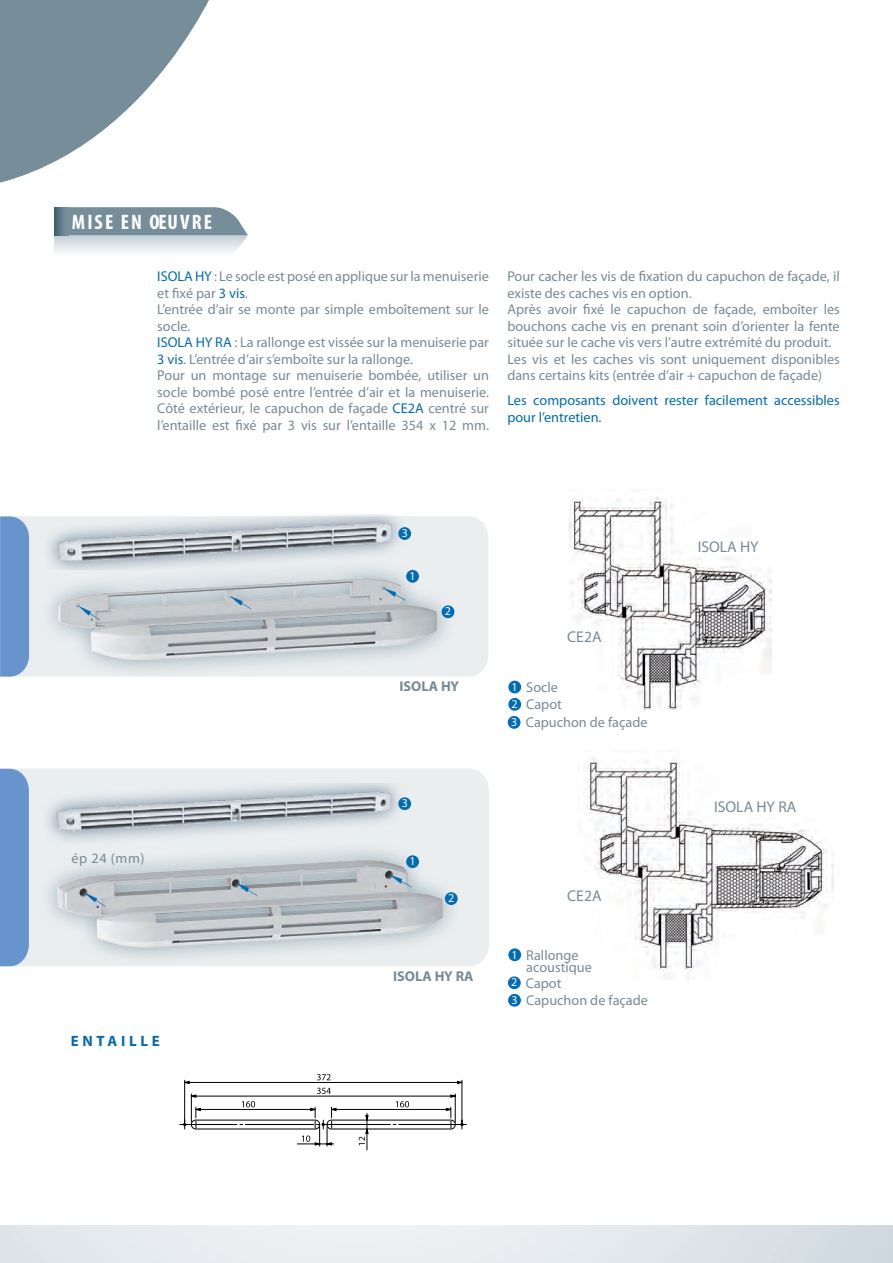
<style>
.page{position:relative;width:893px;height:1263px;background:#fff}
.page>*{position:absolute;margin:0;border:0;box-sizing:border-box;transform-origin:0 0}
.t1{font:700 condensed 21px "Myriad Pro";letter-spacing:.1em;color:#fff}
.t2{font:15.6px "Myriad Pro";color:#788a94}
.t3{font:700 15px "Myriad Pro";letter-spacing:.25em;color:#006bb6}
.t4{font:14.25px/16.5px "Myriad Pro";color:#788a94}
.t5{font:14.25px/16.5px "Myriad Pro";color:#006bb6}
.t6{font:700 14.25px "Myriad Pro";color:#788a94}
.t7{font:12px "Myriad Pro";color:#fff}
.s1{color:#006bb6}
.s2{font-size:12px;color:#fff}
</style>
<div class="page">
<div style="left:0;top:1225px;width:893px;height:38px;background:linear-gradient(to right,#ecf0f3,#dbe2e7)"></div>
<svg style="left:0;top:0;width:209px;height:183px"></svg>
<div style="left:29px;top:519px;width:459px;height:158px;background:#eaeeef"></div>
<div style="left:29px;top:516px;width:448px;height:144px;background:#eaeeef"></div>
<svg style="left:0;top:516px;width:29px;height:161px;background:#6d98ce"></svg>
<div style="left:29px;top:769px;width:448px;height:143px;background:#eaeeef"></div>
<div style="left:0;top:769px;width:29px;height:197px;background:#6794cd"></div>
<svg style="left:180px;top:1074px;width:286px;height:76px"></svg>
<img style="left:569px;top:496px;width:202px;height:213px">
<img style="left:578px;top:750px;width:255px;height:230px">
<div style="left:38px;top:558px;width:417px;height:121px;background:#eaeeef"></div>
<img style="left:53px;top:570px;width:400px;height:109px">
<div style="left:37px;top:839px;width:424px;height:127px;background:#eaeeef"></div>
<img style="left:49px;top:827px;width:473px;height:131px">
<div style="left:54px;top:235px;width:194px;height:26px;background:linear-gradient(to bottom,#c6d2da,#fff)"></div>
<svg style="left:69px;top:207px;width:179px;height:28px;background:#7e95a0"></svg>
<svg style="left:54px;top:207px;width:15px;height:28px"></svg>
<div style="left:509px;top:681px;width:11px;height:12px;background:#006bb6;border-radius:50%"></div>
<div style="left:508px;top:681px;width:13px;height:12px;border:1px solid #006bb6;border-radius:50%"></div>
<div style="left:407px;top:570px;width:11px;height:12px;background:#006bb6;border-radius:50%"></div>
<div style="left:406px;top:570px;width:13px;height:13px;border:1px solid #006bb6;border-radius:50%"></div>
<div style="left:407px;top:856px;width:11px;height:11px;background:#006bb6;border-radius:50%"></div>
<div style="left:406px;top:855px;width:13px;height:13px;border:1px solid #006bb6;border-radius:50%"></div>
<div style="left:509px;top:698px;width:11px;height:12px;background:#006bb6;border-radius:50%"></div>
<div style="left:508px;top:698px;width:13px;height:13px;border:1px solid #006bb6;border-radius:50%"></div>
<div style="left:442px;top:606px;width:12px;height:12px;background:#006bb6;border-radius:50%"></div>
<div style="left:442px;top:605px;width:12px;height:13px;border:1px solid #006bb6;border-radius:50%"></div>
<div style="left:445px;top:893px;width:12px;height:11px;background:#006bb6;border-radius:50%"></div>
<div style="left:445px;top:892px;width:13px;height:13px;border:1px solid #006bb6;border-radius:50%"></div>
<div style="left:509px;top:949px;width:11px;height:11px;background:#006bb6;border-radius:50%"></div>
<div style="left:508px;top:948px;width:13px;height:13px;border:1px solid #006bb6;border-radius:50%"></div>
<div style="left:509px;top:977px;width:11px;height:11px;background:#006bb6;border-radius:50%"></div>
<div style="left:508px;top:976px;width:13px;height:13px;border:1px solid #006bb6;border-radius:50%"></div>
<div style="left:509px;top:994px;width:11px;height:12px;background:#006bb6;border-radius:50%"></div>
<div style="left:508px;top:994px;width:13px;height:13px;border:1px solid #006bb6;border-radius:50%"></div>
<div style="left:508px;top:717px;width:12px;height:11px;background:#006bb6;border-radius:50%"></div>
<div style="left:508px;top:716px;width:12px;height:13px;border:1px solid #006bb6;border-radius:50%"></div>
<img style="left:29px;top:784px;width:394px;height:68px">
<img style="left:30px;top:515px;width:394px;height:55px">
<svg style="left:383px;top:588px;width:24px;height:13px"></svg>
<svg style="left:78px;top:606px;width:23px;height:15px"></svg>
<svg style="left:230px;top:596px;width:23px;height:14px"></svg>
<svg style="left:389px;top:875px;width:25px;height:13px"></svg>
<svg style="left:84px;top:892px;width:23px;height:15px"></svg>
<svg style="left:236px;top:883px;width:23px;height:13px"></svg>
<h1 class="t1" style="left:72px;top:209px;width:142px">MISE EN OE UVRE</h1>
<p class="t4" style="left:157px;top:268px;width:333px"><span class="s1">ISOLA HY</span> : Le socle est posé en applique sur la menuiserie et fixé par <span class="s1">3 vis</span>.<br>L’entrée d’air se monte par simple emboîtement sur le socle.<br><span class="s1">ISOLA HY RA</span> : La rallonge est vissée sur la menuiserie par <span class="s1">3 vis</span>. L’entrée d’air s’emboîte sur la rallonge.<br>Pour un montage sur menuiserie bombée, utiliser un socle bombé posé entre l’entrée d’air et la menuiserie.<br>Côté extérieur, le capuchon de façade <span class="s1">CE2A</span> centré sur l’entaille est fixé par 3 vis sur l’entaille 354 x 12 mm.</p>
<p class="t4" style="left:507px;top:268px;width:334px">Pour cacher les vis de fixation du capuchon de façade, il existe des caches vis en option.<br>Après avoir fixé le capuchon de façade, emboîter les bouchons cache vis en prenant soin d’orienter la fente située sur le cache vis vers l’autre extrémité du produit.<br>Les vis et les caches vis sont uniquement disponibles dans certains kits (entrée d’air + capuchon de façade)</p>
<p class="t5" style="left:507px;top:392px;width:334px">Les composants doivent rester facilement accessibles pour l’entretien.</p>
<p class="t4" style="left:72px;top:850px;width:74px">ép 24 (mm)</p>
<p class="t3" style="left:71px;top:1031px;width:91px">ENTAILLE</p>
<p class="t7" style="left:402px;top:526px;width:8px">3</p>
<p class="t7" style="left:409px;top:569px;width:8px">1</p>
<p class="t7" style="left:445px;top:604px;width:8px">2</p>
<p class="t6" style="left:399px;top:677px;width:61px">ISOLA HY</p>
<p class="t7" style="left:402px;top:796px;width:8px">3</p>
<p class="t7" style="left:409px;top:854px;width:8px">1</p>
<p class="t7" style="left:448px;top:891px;width:8px">2</p>
<p class="t6" style="left:393px;top:966px;width:82px">ISOLA HY RA</p>
<p class="t2" style="left:567px;top:627px;width:36px">CE2A</p>
<p class="t7" style="left:512px;top:679px;width:8px">1</p>
<p class="t7" style="left:512px;top:696px;width:8px">2</p>
<p class="t4" style="left:526px;top:678px;width:37px;line-height:17.2px">Socle<br>Capot</p>
<p class="t4" style="left:511px;top:714px;width:138px"><span class="s2">3</span> Capuchon de façade</p>
<p class="t2" style="left:567px;top:886px;width:36px">CE2A</p>
<p class="t7" style="left:512px;top:947px;width:8px">1</p>
<p class="t7" style="left:511px;top:975px;width:8px">2</p>
<p class="t4" style="left:526px;top:949px;width:67px;line-height:12px">Rallonge acoustique</p>
<p class="t4" style="left:526px;top:974px;width:37px">Capot</p>
<p class="t4" style="left:512px;top:991px;width:138px"><span class="s2">3</span> Capuchon de façade</p>
<p class="t2" style="left:698px;top:537px;width:62px">ISOLA HY</p>
<p class="t2" style="left:714px;top:797px;width:84px">ISOLA HY RA</p>
</div>
